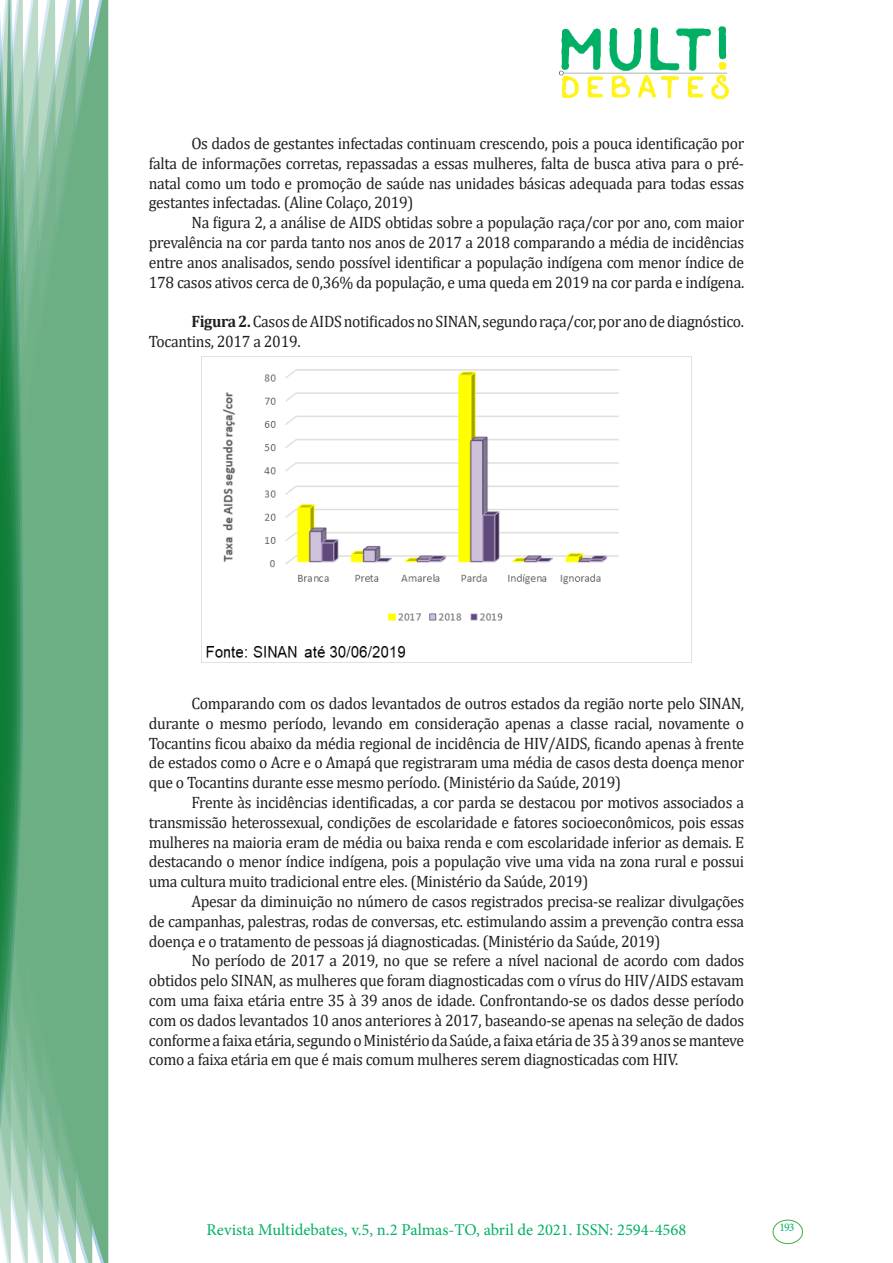
<style>
.page{position:relative;width:893px;height:1263px;background:#fff}
.page>*{position:absolute;margin:0;border:0;box-sizing:border-box;transform-origin:0 0}
.texto{font:16.5px/19.8px "Cambria";letter-spacing:-.02em;color:#231f20;text-align:justify;scale:.95 1}
.t1{font:16.5px "Minion Pro";color:#00b064}
.t2{font:11.7px "Minion Pro";color:#00b064}
.s1{font-weight:700}
</style>
<div class="page">
<img style="left:559px;top:26px;width:169px;height:72px">
<div style="left:95px;top:0;width:14px;height:1263px;background:#6caf84"></div>
<svg style="left:79px;top:0;width:16px;height:1263px;background:#71b289"></svg>
<svg style="left:62px;top:0;width:17px;height:1263px;background:#75b48c"></svg>
<svg style="left:45px;top:0;width:17px;height:1263px;background:#7cb792"></svg>
<svg style="left:30px;top:0;width:15px;height:1263px;background:#80ba96"></svg>
<svg style="left:0;top:0;width:30px;height:1263px;background:#61a97f"></svg>
<div style="left:772px;top:1219px;width:31px;height:25px;border:1px solid #40ae49;border-radius:50%"></div>
<img style="left:202px;top:356px;width:489px;height:302px">
<p class="texto" style="left:149px;top:133px;width:628px;text-indent:43px">Os dados de gestantes infectadas continuam crescendo, pois a pouca identificação por falta de informações corretas, repassadas a essas mulheres, falta de busca ativa para o pré&shy;natal como um todo e promoção de saúde nas unidades básicas adequada para todas essas gestantes infectadas. (Aline Colaço, 2019)</p>
<p class="texto" style="left:149px;top:213px;width:628px;text-indent:43px">Na figura 2, a análise de AIDS obtidas sobre a população raça/cor por ano, com maior prevalência na cor parda tanto nos anos de 2017 a 2018 comparando a média de incidências entre anos analisados, sendo possível identificar a população indígena com menor índice de 178 casos ativos cerca de 0,36% da população, e uma queda em 2019 na cor parda e indígena.</p>
<p class="texto" style="left:149px;top:312px;width:628px;text-indent:43px"><span class="s1">Figura 2.</span> Casos de AIDS notificados no SINAN, segundo raça/cor, por ano de diagnóstico.<br>Tocantins, 2017 a 2019.</p>
<p class="texto" style="left:149px;top:693px;width:628px;text-indent:43px">Comparando com os dados levantados de outros estados da região norte pelo SINAN, durante o mesmo período, levando em consideração apenas a classe racial, novamente o Tocantins ficou abaixo da média regional de incidência de HIV/AIDS, ficando apenas à frente de estados como o Acre e o Amapá que registraram uma média de casos desta doença menor que o Tocantins durante esse mesmo período. (Ministério da Saúde, 2019)</p>
<p class="texto" style="left:149px;top:792px;width:628px;text-indent:43px">Frente às incidências identificadas, a cor parda se destacou por motivos associados a transmissão heterossexual, condições de escolaridade e fatores socioeconômicos, pois essas mulheres na maioria eram de média ou baixa renda e com escolaridade inferior as demais. E destacando o menor índice indígena, pois a população vive uma vida na zona rural e possui uma cultura muito tradicional entre eles. (Ministério da Saúde, 2019)</p>
<p class="texto" style="left:149px;top:891px;width:628px;text-indent:43px">Apesar da diminuição no número de casos registrados precisa-se realizar divulgações de campanhas, palestras, rodas de conversas, etc. estimulando assim a prevenção contra essa doença e o tratamento de pessoas já diagnosticadas. (Ministério da Saúde, 2019)</p>
<p class="texto" style="left:149px;top:951px;width:628px;text-indent:43px">No período de 2017 a 2019, no que se refere a nível nacional de acordo com dados obtidos pelo SINAN, as mulheres que foram diagnosticadas com o vírus do HIV/AIDS estavam com uma faixa etária entre 35 à 39 anos de idade. Confrontando-se os dados desse período com os dados levantados 10 anos anteriores à 2017, baseando-se apenas na seleção de dados conforme a faixa etária, segundo o Ministério da Saúde, a faixa etária de 35 à 39 anos se manteve como a faixa etária em que é mais comum mulheres serem diagnosticadas com HIV.</p>
<p class="t1" style="left:207px;top:1218px;width:481px">Revista Multidebates, v.5, n.2 Palmas-TO, abril de 2021. ISSN: 2594-4568</p>
<p class="t2" style="left:779px;top:1219px;width:16px">193</p>
</div>
